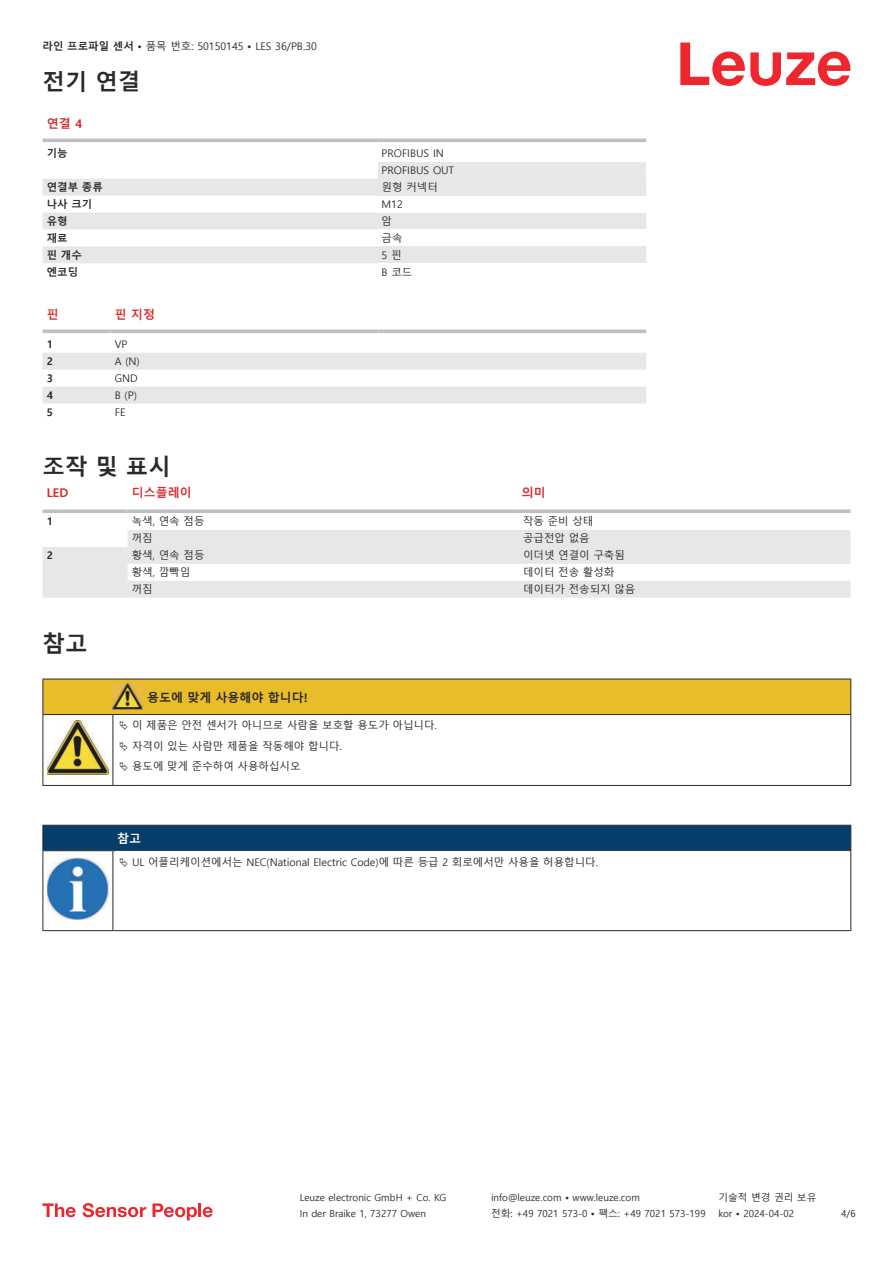
<style>
.page{position:relative;width:893px;height:1263px;background:#fff}
.page>*{position:absolute;margin:0;border:0;box-sizing:border-box;transform-origin:0 0}
.t1{font:700 22.5px "Malgun Gothic";color:#2b292a}
.t2{font:700 12px "Malgun Gothic";color:#db2a30}
.t3{font:700 12px "Malgun Gothic";color:#2b292a}
.t4{font:700 12px "Malgun Gothic";color:#fff}
.t5{font:10.5px/20.2px "Malgun Gothic";color:#2b292a}
.t6{font:700 10.5px "Malgun Gothic";color:#2b292a}
.t7{font:9.75px "Malgun Gothic";color:#2b292a}
.s1{font-weight:700}
</style>
<div class="page">
<svg style="left:680px;top:43px;width:170px;height:43px"></svg>
<svg style="left:43px;top:138px;width:603px;height:1px"></svg>
<svg style="left:43px;top:179px;width:335px;height:84px;fill:#e6e7e9"></svg>
<hr style="left:43px;top:139px;width:335px;height:3px;background:#bdbfc1">
<hr style="left:378px;top:139px;width:268px;height:3px;background:#bdbfc1">
<div style="left:378px;top:162px;width:268px;height:17px;background:#e6e7e9"></div>
<div style="left:378px;top:179px;width:268px;height:17px;background:#e6e7e9"></div>
<div style="left:378px;top:213px;width:268px;height:16px;background:#e6e7e9"></div>
<div style="left:378px;top:246px;width:268px;height:17px;background:#e6e7e9"></div>
<svg style="left:43px;top:403px;width:603px;height:1px"></svg>
<svg style="left:43px;top:353px;width:603px;height:50px"></svg>
<svg style="left:43px;top:329px;width:68px;height:4px"></svg>
<svg style="left:111px;top:329px;width:267px;height:4px"></svg>
<svg style="left:378px;top:329px;width:268px;height:4px"></svg>
<svg style="left:43px;top:530px;width:807px;height:68px;fill:#e6e7e9"></svg>
<svg style="left:43px;top:509px;width:21px;height:4px"></svg>
<svg style="left:64px;top:509px;width:64px;height:4px"></svg>
<svg style="left:128px;top:509px;width:391px;height:4px;background:#c4c6c8"></svg>
<svg style="left:519px;top:509px;width:331px;height:4px"></svg>
<svg style="left:43px;top:1203px;width:33px;height:14px"></svg>
<svg style="left:83px;top:1203px;width:63px;height:14px"></svg>
<svg style="left:153px;top:1203px;width:44px;height:17px"></svg>
<hr style="left:198px;top:1203px;width:3px;height:14px;background:#ed272d">
<svg style="left:203px;top:1207px;width:10px;height:10px"></svg>
<hr style="left:43px;top:785px;width:70px;height:1px;background:#2b292a">
<hr style="left:113px;top:785px;width:30px;height:1px;background:#2b292a">
<hr style="left:143px;top:785px;width:708px;height:1px;background:#2b292a">
<div style="left:43px;top:825px;width:808px;height:26px;background:#063d69"></div>
<hr style="left:113px;top:850px;width:738px;height:1px;background:#2b292a">
<hr style="left:43px;top:851px;width:1px;height:75px;background:#2b292a">
<hr style="left:113px;top:851px;width:1px;height:75px;background:#2b292a">
<hr style="left:850px;top:851px;width:1px;height:75px;background:#2b292a">
<hr style="left:43px;top:930px;width:70px;height:1px;background:#2b292a">
<hr style="left:113px;top:930px;width:738px;height:1px;background:#2b292a">
<img style="left:47px;top:857px;width:61px;height:63px">
<svg style="left:43px;top:679px;width:808px;height:106px"></svg>
<p class="t5" style="left:43px;top:37px;width:276px"><span class="s1">라인 프로파일 센서 •</span> 품목 번호: 50150145 <span class="s1">•</span> LES 36/PB.30</p>
<h1 class="t1" style="left:43px;top:69px;width:99px">전기 연결</h1>
<p class="t2" style="left:47px;top:116px;width:37px">연결 4</p>
<p class="t6" style="left:47px;top:147px;width:22px">기능</p>
<p class="t5" style="left:382px;top:145px;width:74px;line-height:17px">PROFIBUS IN<br>PROFIBUS OUT</p>
<p class="t6" style="left:47px;top:181px;width:58px">연결부 종류</p>
<p class="t5" style="left:382px;top:177px;width:58px">원형 커넥터</p>
<p class="t6" style="left:47px;top:198px;width:47px">나사 크기</p>
<p class="t5" style="left:382px;top:194px;width:23px">M12</p>
<p class="t6" style="left:47px;top:215px;width:22px">유형</p>
<p class="t5" style="left:382px;top:211px;width:12px">암</p>
<p class="t6" style="left:47px;top:232px;width:22px">재료</p>
<p class="t5" style="left:382px;top:228px;width:22px">금속</p>
<p class="t6" style="left:47px;top:249px;width:37px">핀 개수</p>
<p class="t5" style="left:382px;top:245px;width:21px">5 핀</p>
<p class="t6" style="left:47px;top:265px;width:33px">엔코딩</p>
<p class="t5" style="left:382px;top:262px;width:32px">B 코드</p>
<p class="t2" style="left:47px;top:307px;width:13px">핀</p>
<p class="t2" style="left:115px;top:307px;width:42px">핀 지정</p>
<p class="t6" style="left:47px;top:338px;width:8px">1</p>
<p class="t5" style="left:115px;top:334px;width:14px">VP</p>
<p class="t6" style="left:47px;top:355px;width:8px">2</p>
<p class="t5" style="left:115px;top:351px;width:27px">A (N)</p>
<p class="t6" style="left:47px;top:372px;width:8px">3</p>
<p class="t5" style="left:115px;top:368px;width:24px">GND</p>
<p class="t6" style="left:47px;top:389px;width:8px">4</p>
<p class="t5" style="left:115px;top:385px;width:24px">B (P)</p>
<p class="t6" style="left:47px;top:406px;width:8px">5</p>
<p class="t5" style="left:115px;top:402px;width:12px">FE</p>
<h1 class="t1" style="left:43px;top:453px;width:130px">조작 및 표시</h1>
<p class="t2" style="left:47px;top:486px;width:23px">LED</p>
<p class="t2" style="left:132px;top:486px;width:61px">디스플레이</p>
<p class="t2" style="left:522px;top:486px;width:25px">의미</p>
<p class="t6" style="left:47px;top:515px;width:8px">1</p>
<p class="t5" style="left:132px;top:511px;width:74px">녹색, 연속 점등</p>
<p class="t5" style="left:523px;top:511px;width:72px">작동 준비 상태</p>
<p class="t5" style="left:132px;top:528px;width:22px">꺼짐</p>
<p class="t5" style="left:523px;top:528px;width:68px">공급전압 없음</p>
<p class="t6" style="left:47px;top:549px;width:8px">2</p>
<p class="t5" style="left:132px;top:545px;width:74px">황색, 연속 점등</p>
<p class="t5" style="left:523px;top:545px;width:103px">이더넷 연결이 구축됨</p>
<p class="t5" style="left:132px;top:562px;width:60px">황색, 깜빡임</p>
<p class="t5" style="left:523px;top:562px;width:93px">데이터 전송 활성화</p>
<p class="t5" style="left:132px;top:579px;width:22px">꺼짐</p>
<p class="t5" style="left:523px;top:579px;width:114px">데이터가 전송되지 않음</p>
<h1 class="t1" style="left:43px;top:630px;width:46px">참고</h1>
<p class="t3" style="left:147px;top:690px;width:162px">용도에 맞게 사용해야 합니다!</p>
<p class="t5" style="left:132px;top:716px;width:306px">이 제품은 안전 센서가 아니므로 사람을 보호할 용도가 아닙니다. 자격이 있는 사람만 제품을 작동해야 합니다.<br>용도에 맞게 준수하여 사용하십시오</p>
<p class="t4" style="left:117px;top:831px;width:25px">참고</p>
<p class="t5" style="left:132px;top:852px;width:467px">UL 어플리케이션에서는 NEC(National Electric Code)에 따른 등급 2 회로에서만 사용을 허용합니다.</p>
<p class="t7" style="left:300px;top:1192px;width:148px">Leuze electronic GmbH + Co. KG</p>
<p class="t7" style="left:491px;top:1192px;width:150px">info@leuze.com • www.leuze.com</p>
<p class="t7" style="left:718px;top:1192px;width:100px">기술적 변경 권리 보유</p>
<p class="t7" style="left:300px;top:1208px;width:128px">In der Braike 1, 73277 Owen</p>
<p class="t7" style="left:491px;top:1208px;width:216px">전화: +49 7021 573-0 • 팩스: +49 7021 573-199</p>
<p class="t7" style="left:718px;top:1208px;width:77px">kor • 2024-04-02</p>
<p class="t7" style="left:841px;top:1208px;width:16px">4/6</p>
</div>
